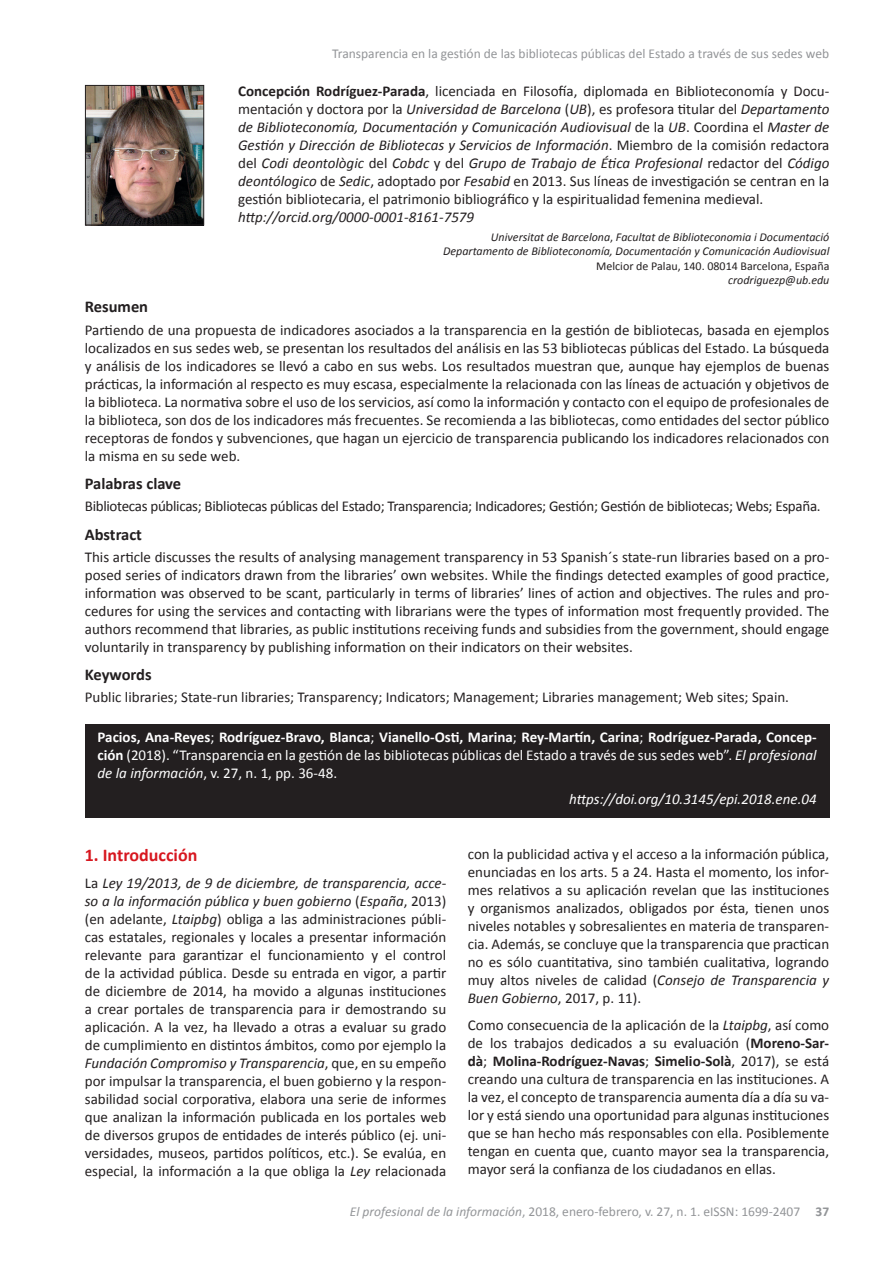
<style>
.page{position:relative;width:893px;height:1263px;background:#fff}
.page>*{position:absolute;margin:0;border:0;box-sizing:border-box;transform-origin:0 0}
.t1{font:700 18px "Calibri";color:#d7171f}
.t2{font:700 16.5px "Calibri";color:#231f20}
.t3{font:15px/18px "Calibri";color:#231f20;text-align:justify}
.t4{font:15px/18px "Calibri";color:#fff;text-align:justify}
.t5{font:15px "Calibri";letter-spacing:-.02em;color:#231f20}
.t6{font:italic 15px "Calibri";color:#fff}
.t7{font:italic 15px "Calibri";color:#231f20}
.t8{font:13.5px "Calibri";color:#939598}
.t9{font:italic 12px/14.4px "Calibri";color:#231f20;text-align:right}
.t10{font:12px "Calibri";color:#231f20}
.s1{font-weight:700}
.s2{font-style:italic}
.s3{font-style:normal}
</style>
<div class="page">
<div style="left:85px;top:724px;width:744px;height:94px;background:#231f20"></div>
<img style="left:87px;top:87px;width:115px;height:136px">
<div style="left:85px;top:85px;width:119px;height:140px;border:1px solid #231f20"></div>
<p class="t8" style="left:332px;top:45px;width:498px">Transparencia en la gestión de las bibliotecas públicas del Estado a través de sus sedes web</p>
<p class="t3" style="left:238px;top:82px;width:593px"><span class="s1">Concepción Rodríguez-Parada</span>, licenciada en Filosofía, diplomada en Biblioteconomía y Docu&shy;mentación y doctora por la <span class="s2">Universidad de Barcelona</span> (<span class="s2">UB</span>), es profesora titular del <span class="s2">Departamento de Biblioteconomía, Documentación y Comunicación Audiovisual</span> de la <span class="s2">UB</span>. Coordina el <span class="s2">Master de Gestión y Dirección de Bibliotecas y Servicios de Información</span>. Miembro de la comisión redactora del <span class="s2">Codi deontològic</span> del <span class="s2">Cobdc</span> y del <span class="s2">Grupo de Trabajo de Ética Profesional</span> redactor del <span class="s2">Código deontólogico</span> de <span class="s2">Sedic</span>, adoptado por <span class="s2">Fesabid</span> en 2013. Sus líneas de investigación se centran en la gestión bibliotecaria, el patrimonio bibliográfico y la espiritualidad femenina medieval.</p>
<p class="t7" style="left:238px;top:207px;width:237px">http://orcid.org/0000-0001-8161-7579</p>
<p class="t9" style="left:443px;top:229px;width:388px">Universitat de Barcelona<span class="s3">,</span> Facultat de Biblioteconomia i Documentació<br>Departamento de Biblioteconomía, Documentación y Comunicación Audiovisual</p>
<p class="t10" style="left:596px;top:258px;width:235px">Melcior de Palau, 140. 08014 Barcelona, España</p>
<p class="t9" style="left:728px;top:273px;width:103px">crodriguezp@ub.edu</p>
<p class="t2" style="left:85px;top:296px;width:65px">Resumen</p>
<p class="t3" style="left:85px;top:321px;width:746px">Partiendo de una propuesta de indicadores asociados a la transparencia en la gestión de bibliotecas, basada en ejemplos localizados en sus sedes web, se presentan los resultados del análisis en las 53 bibliotecas públicas del Estado. La búsqueda y análisis de los indicadores se llevó a cabo en sus webs. Los resultados muestran que, aunque hay ejemplos de buenas prácticas, la información al respecto es muy escasa, especialmente la relacionada con las líneas de actuación y objetivos de la biblioteca. La normativa sobre el uso de los servicios, así como la información y contacto con el equipo de profesionales de la biblioteca, son dos de los indicadores más frecuentes. Se recomienda a las bibliotecas, como entidades del sector público receptoras de fondos y subvenciones, que hagan un ejercicio de transparencia publicando los indicadores relacionados con la misma en su sede web.</p>
<p class="t2" style="left:85px;top:473px;width:98px">Palabras clave</p>
<p class="t5" style="left:85px;top:497px;width:737px">Bibliotecas públicas; Bibliotecas públicas del Estado; Transparencia; Indicadores; Gestión; Gestión de bibliotecas; Webs; España.</p>
<p class="t2" style="left:85px;top:524px;width:59px">Abstract</p>
<p class="t3" style="left:85px;top:548px;width:746px">This article discusses the results of analysing management transparency in 53 Spanish´s state-run libraries based on a pro&shy;posed series of indicators drawn from the libraries’ own websites. While the findings detected examples of good practice, information was observed to be scant, particularly in terms of libraries’ lines of action and objectives. The rules and pro&shy;cedures for using the services and contacting with librarians were the types of information most frequently provided. The authors recommend that libraries, as public institutions receiving funds and subsidies from the government, should engage voluntarily in transparency by publishing information on their indicators on their websites.</p>
<p class="t2" style="left:85px;top:664px;width:68px">Keywords</p>
<p class="t3" style="left:85px;top:688px;width:706px">Public libraries; State-run libraries; Transparency; Indicators; Management; Libraries management; Web sites; Spain.</p>
<p class="t4" style="left:98px;top:728px;width:721px"><span class="s1">Pacios, Ana-Reyes</span>; <span class="s1">Rodríguez-Bravo, Blanca</span>; <span class="s1">Vianello-Osti, Marina</span>; <span class="s1">Rey-Martín, Carina</span>; <span class="s1">Rodríguez-Parada, Concep&shy;ción</span> (2018). “Transparencia en la gestión de las bibliotecas públicas del Estado a través de sus sedes web”. <span class="s2">El profesional de la información</span>, v. 27, n. 1, pp. 36-48.</p>
<p class="t6" style="left:569px;top:789px;width:249px">https://doi.org/10.3145/epi.2018.ene.04</p>
<p class="t1" style="left:85px;top:844px;width:114px">1. Introducción</p>
<p class="t3" style="left:85px;top:874px;width:363px">La <span class="s2">Ley 19/2013, de 9 de diciembre, de transparencia, acce&shy;so a la información pública y buen gobierno</span> (<span class="s2">España</span>, 2013) (en adelante, <span class="s2">Ltaipbg</span>) obliga a las administraciones públi&shy;cas estatales, regionales y locales a presentar información relevante para garantizar el funcionamiento y el control de la actividad pública. Desde su entrada en vigor, a partir de diciembre de 2014, ha movido a algunas instituciones a crear portales de transparencia para ir demostrando su aplicación. A la vez, ha llevado a otras a evaluar su grado de cumplimiento en distintos ámbitos, como por ejemplo la <span class="s2">Fundación Compromiso y Transparencia</span>, que, en su empeño por impulsar la transparencia, el buen gobierno y la respon&shy;sabilidad social corporativa, elabora una serie de informes que analizan la información publicada en los portales web de diversos grupos de entidades de interés público (ej. uni&shy;versidades, museos, partidos políticos, etc.). Se evalúa, en especial, la información a la que obliga la <span class="s2">Ley</span> relacionada</p>
<p class="t3" style="left:468px;top:845px;width:363px">con la publicidad activa y el acceso a la información pública, enunciadas en los arts. 5 a 24. Hasta el momento, los infor&shy;mes relativos a su aplicación revelan que las instituciones y organismos analizados, obligados por ésta, tienen unos niveles notables y sobresalientes en materia de transparen&shy;cia. Además, se concluye que la transparencia que practican no es sólo cuantitativa, sino también cualitativa, logrando muy altos niveles de calidad (<span class="s2">Consejo de Transparencia y Buen Gobierno</span>, 2017, p. 11).</p>
<p class="t3" style="left:468px;top:1016px;width:363px">Como consecuencia de la aplicación de la <span class="s2">Ltaipbg</span>, así como de los trabajos dedicados a su evaluación (<span class="s1">Moreno-Sar&shy;dà</span>; <span class="s1">Molina-Rodríguez-Navas</span>; <span class="s1">Simelio-Solà</span>, 2017), se está creando una cultura de transparencia en las instituciones. A la vez, el concepto de transparencia aumenta día a día su va&shy;lor y está siendo una oportunidad para algunas instituciones que se han hecho más responsables con ella. Posiblemente tengan en cuenta que, cuanto mayor sea la transparencia, mayor será la confianza de los ciudadanos en ellas.</p>
<p class="t8" style="left:350px;top:1203px;width:481px"><span class="s2">El profesional de la información</span>, 2018, enero-febrero, v. 27, n. 1. eISSN: 1699-2407 <span class="s1">37</span></p>
</div>
